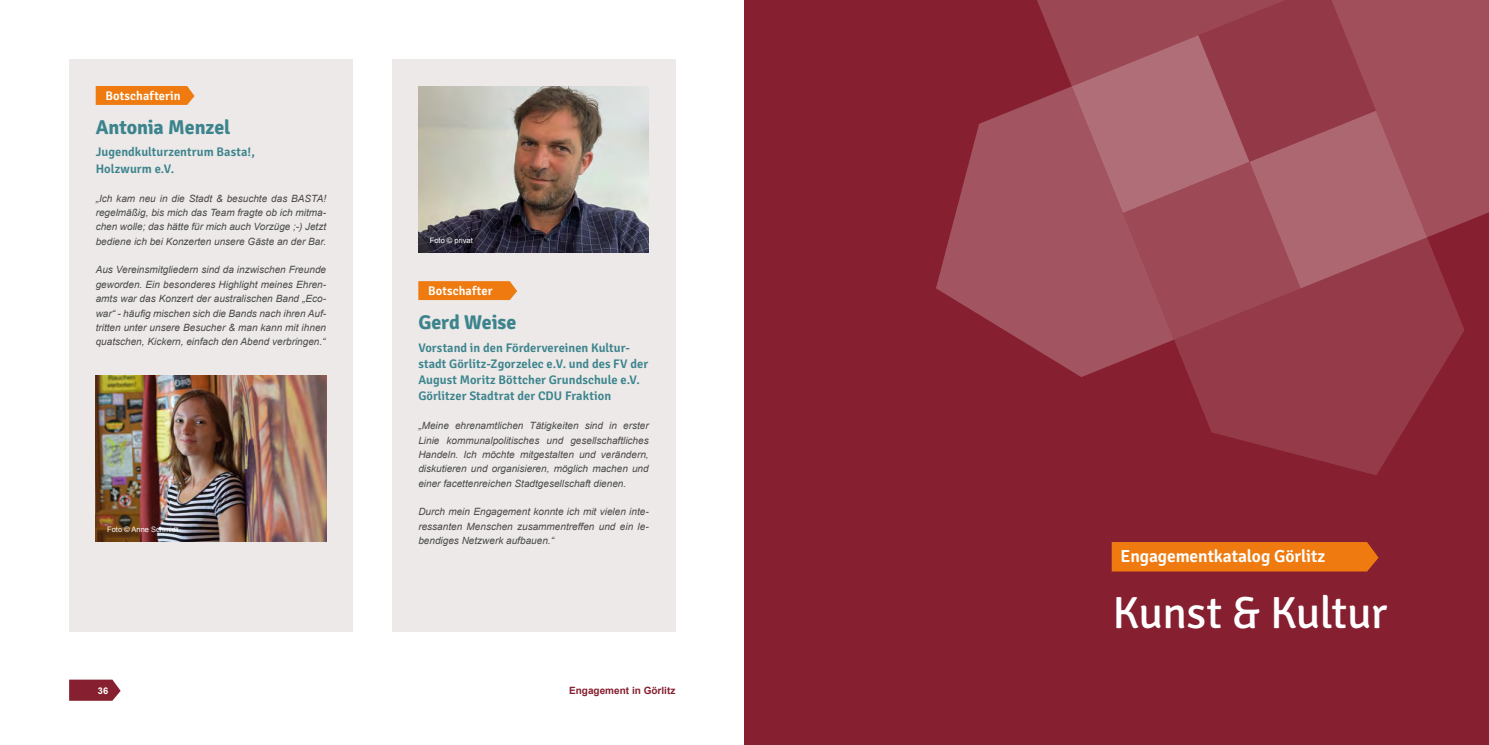
<style>
.page{position:relative;width:1489px;height:745px;background:#fff}
.page>*{position:absolute;margin:0;border:0;box-sizing:border-box;transform-origin:0 0}
.t1{font:45px "Signika";letter-spacing:-.02em;color:#fff}
.t2{font:700 20px "Signika";letter-spacing:-.005em;color:#3c848d}
.t3{font:600 17.5px "Signika";letter-spacing:-.005em;color:#fff}
.t4{font:600 12.5px/16.2px "Signika";letter-spacing:.005em;color:#3c848d}
.t5{font:600 12.5px "Signika";letter-spacing:.005em;color:#fff}
.t6{font:italic 10px/14.4px "Arial";color:#4a4a49;text-align:justify}
.t7{font:700 10px "Arial";color:#861f2f}
.t8{font:700 9.25px "Arial";color:#fff}
.t9{font:7.5px "Arial";color:#fff}
</style>
<div class="page">
<svg style="left:69px;top:679px;width:52px;height:21px"></svg>
<div style="left:744px;top:0;width:744px;height:744px;background:#861f2f"></div>
<div style="left:1111px;top:542px;width:267px;height:29px;background:#ef7b10"></div>
<div style="left:392px;top:58px;width:283px;height:573px;background:#ece9e8"></div>
<svg style="left:418px;top:281px;width:99px;height:19px;background:#ee8019"></svg>
<img style="left:418px;top:86px;width:230px;height:166px">
<div style="left:69px;top:58px;width:284px;height:573px;background:#ece9e8"></div>
<svg style="left:96px;top:86px;width:98px;height:19px;background:#ee7f17"></svg>
<img style="left:96px;top:375px;width:230px;height:166px">
<svg style="left:1173px;top:339px;width:286px;height:136px;fill:#943a48"></svg>
<svg style="left:936px;top:102px;width:237px;height:275px;fill:#a25460"></svg>
<svg style="left:1034px;top:0;width:454px;height:339px;background:#9f4e5a"></svg>
<p class="t5" style="left:105px;top:88px;width:77px">Botschafterin</p>
<h2 class="t2" style="left:96px;top:115px;width:136px">Antonia Menzel</h2>
<p class="t4" style="left:96px;top:144px;width:161px">Jugendkulturzentrum Basta!,<br>Holzwurm e.V.</p>
<p class="t6" style="left:96px;top:191px;width:232px">„Ich kam neu in die Stadt &amp; besuchte das BASTA! regelmäßig, bis mich das Team fragte ob ich mitma&shy;chen wolle; das hätte für mich auch Vorzüge ;-) Jetzt bediene ich bei Konzerten unsere Gäste an der Bar.</p>
<p class="t6" style="left:96px;top:263px;width:232px">Aus Vereinsmitgliedern sind da inzwischen Freunde geworden. Ein besonderes Highlight meines Ehren&shy;amts war das Konzert der australischen Band „Eco&shy;war“ - häufig mischen sich die Bands nach ihren Auf&shy;tritten unter unsere Besucher &amp; man kann mit ihnen quatschen, Kickern, einfach den Abend verbringen.“</p>
<p class="t9" style="left:107px;top:524px;width:72px">Foto © Anne Schmidt</p>
<p class="t9" style="left:430px;top:235px;width:45px">Foto © privat</p>
<p class="t5" style="left:428px;top:283px;width:66px">Botschafter</p>
<h2 class="t2" style="left:418px;top:310px;width:100px">Gerd Weise</h2>
<p class="t4" style="left:418px;top:339px;width:231px">Vorstand in den Fördervereinen Kultur&shy;stadt Görlitz-Zgorzelec e.V. und des FV der August Moritz Böttcher Grundschule e.V.<br>Görlitzer Stadtrat der CDU Fraktion</p>
<p class="t6" style="left:418px;top:418px;width:232px">„Meine ehrenamtlichen Tätigkeiten sind in erster Linie kommunalpolitisches und gesellschaftliches Handeln. Ich möchte mitgestalten und verändern, diskutieren und organisieren, möglich machen und einer facettenreichen Stadtgesellschaft dienen.</p>
<p class="t6" style="left:418px;top:504px;width:232px">Durch mein Engagement konnte ich mit vielen inte&shy;ressanten Menschen zusammentreffen und ein le&shy;bendiges Netzwerk aufbauen.“</p>
<p class="t8" style="left:98px;top:683px;width:12px">36</p>
<p class="t7" style="left:569px;top:683px;width:108px">Engagement in Görlitz</p>
<h3 class="t3" style="left:1120px;top:545px;width:206px">Engagementkatalog Görlitz</h3>
<h1 class="t1" style="left:1112px;top:587px;width:276px">Kunst &amp; Kultur</h1>
</div>
